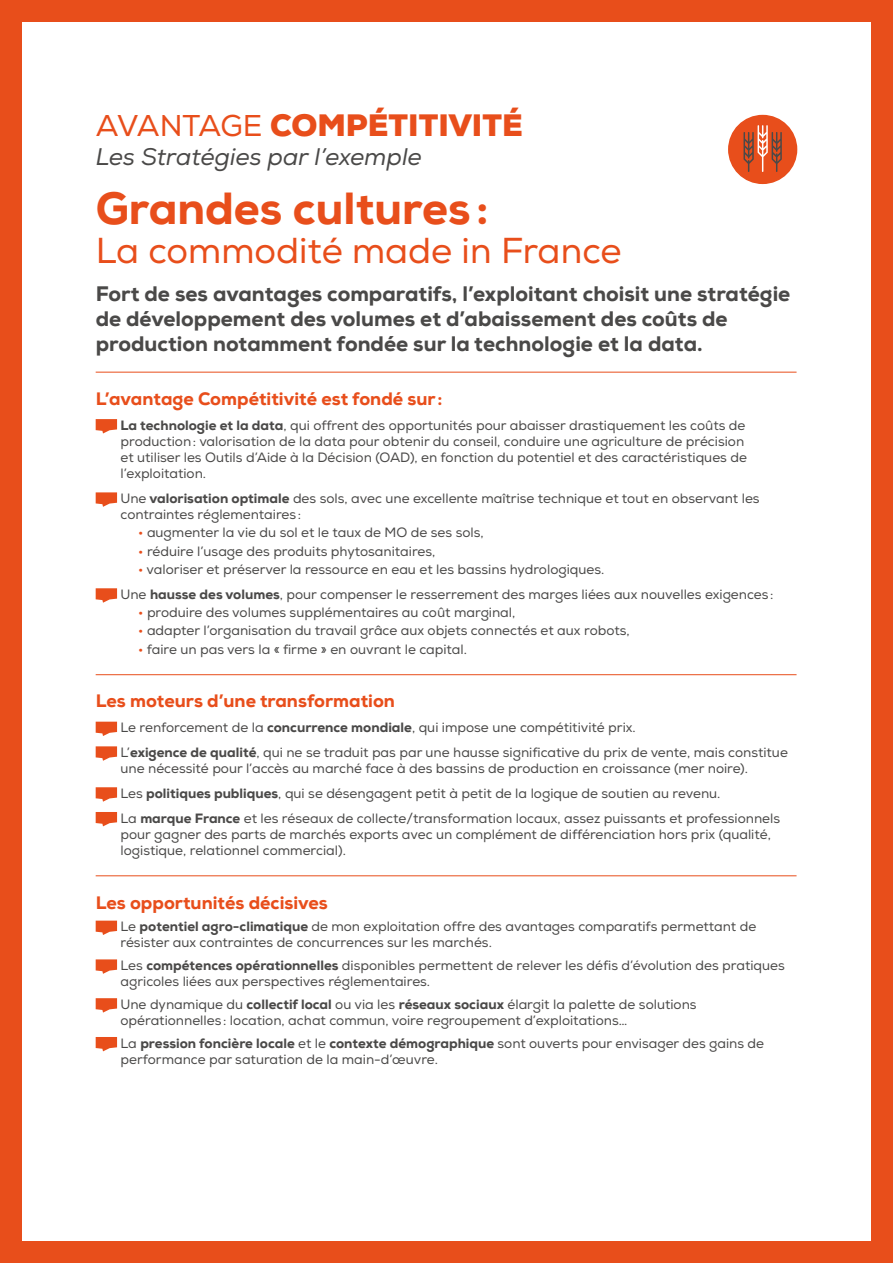
<style>
.page{position:relative;width:893px;height:1263px;background:#fff}
.page>*{position:absolute;margin:0;border:0;box-sizing:border-box;transform-origin:0 0}
.t1{font:800 45px "Nexa";color:#e84e1b}
.t2{font:36px "Nexa";color:#e84e1b}
.t3{font:900 30px "Nexa";color:#e84e1b}
.t4{font:italic 24px "Nexa";color:#4a4948}
.t5{font:800 21px/25.2px "Nexa";color:#4a4948}
.t6{font:800 18px "Nexa";color:#e84e1b}
.t7{font:13.5px/16.2px "Nexa";color:#4a4948}
.s1{font-weight:400}
.s2{font-weight:800}
.s3{color:#e84e1b}
</style>
<div class="page">
<div style="left:872px;top:0;width:21px;height:1263px;background:#e84e1b"></div>
<div style="left:21px;top:1242px;width:872px;height:21px;background:#e84e1b"></div>
<div style="left:0;top:0;width:893px;height:21px;background:#e84e1b"></div>
<div style="left:0;top:0;width:21px;height:1263px;background:#e84e1b"></div>
<hr style="left:96px;top:372px;width:700px;height:1px;background:#e84e1b">
<svg style="left:96px;top:419px;width:21px;height:14px"></svg>
<svg style="left:96px;top:492px;width:21px;height:15px"></svg>
<svg style="left:96px;top:588px;width:21px;height:15px"></svg>
<hr style="left:96px;top:674px;width:700px;height:1px;background:#e84e1b">
<svg style="left:96px;top:722px;width:21px;height:14px"></svg>
<svg style="left:96px;top:746px;width:21px;height:15px"></svg>
<svg style="left:96px;top:787px;width:21px;height:15px"></svg>
<svg style="left:96px;top:812px;width:21px;height:14px"></svg>
<hr style="left:96px;top:875px;width:700px;height:1px;background:#e84e1b">
<svg style="left:96px;top:921px;width:21px;height:14px"></svg>
<svg style="left:96px;top:959px;width:21px;height:15px"></svg>
<svg style="left:96px;top:998px;width:21px;height:14px"></svg>
<svg style="left:96px;top:1037px;width:21px;height:14px"></svg>
<div style="left:729px;top:116px;width:67px;height:67px;background:#e84e1b;border-radius:50%"></div>
<div style="left:728px;top:115px;width:69px;height:69px;border:2px solid #e84e1b;border-radius:50%"></div>
<svg style="left:744px;top:125px;width:38px;height:47px"></svg>
<h3 class="t3" style="left:96px;top:105px;width:429px"><span class="s1">AVANTAGE</span> COMPÉTITIVITÉ</h3>
<h3 class="t4" style="left:96px;top:141px;width:328px">Les Stratégies par l’exemple</h3>
<h1 class="t1" style="left:96px;top:180px;width:394px">Grandes cultures :</h1>
<h2 class="t2" style="left:96px;top:229px;width:528px">La commodité made in France</h2>
<h3 class="t5" style="left:96px;top:281px;width:696px">Fort de ses avantages comparatifs, l’exploitant choisit une stratégie de développement des volumes et d’abaissement des coûts de production notamment fondée sur la technologie et la data.</h3>
<h3 class="t6" style="left:96px;top:387px;width:348px">L’avantage Compétitivité est fondé sur:</h3>
<p class="t7" style="left:121px;top:417px;width:628px"><span class="s2">La technologie et la data</span>, qui offrent des opportunités pour abaisser drastiquement les coûts de production: valorisation de la data pour obtenir du conseil, conduire une agriculture de précision et utiliser les Outils d’Aide à la Décision (OAD), en fonction du potentiel et des caractéristiques de l’exploitation.</p>
<p class="t7" style="left:121px;top:490px;width:641px">Une <span class="s2">valorisation optimale</span> des sols, avec une excellente maîtrise technique et tout en observant les contraintes réglementaires :</p>
<p class="t7" style="left:138px;top:525px;width:347px"><span class="s3">•</span> augmenter la vie du sol et le taux de MO de ses sols,</p>
<p class="t7" style="left:138px;top:543px;width:299px"><span class="s3">•</span> réduire l’usage des produits phytosanitaires,</p>
<p class="t7" style="left:121px;top:557px;width:654px;line-height:24.8px;text-indent:18px"><span class="s3">•</span> valoriser et préserver la ressource en eau et les bassins hydrologiques.<br>Une <span class="s2">hausse des volumes</span>, pour compenser le resserrement des marges liées aux nouvelles exigences:</p>
<p class="t7" style="left:138px;top:605px;width:379px"><span class="s3">•</span> produire des volumes supplémentaires au coût marginal,</p>
<p class="t7" style="left:138px;top:623px;width:493px"><span class="s3">•</span> adapter l’organisation du travail grâce aux objets connectés et aux robots,</p>
<p class="t7" style="left:138px;top:641px;width:330px"><span class="s3">•</span> faire un pas vers la « firme » en ouvrant le capital.</p>
<h3 class="t6" style="left:96px;top:690px;width:301px">Les moteurs d’une transformation</h3>
<p class="t7" style="left:121px;top:715px;width:669px;line-height:24.8px">Le renforcement de la <span class="s2">concurrence mondiale</span>, qui impose une compétitivité prix.<br>L’<span class="s2">exigence de qualité</span>, qui ne se traduit pas par une hausse significative du prix de vente, mais constitue</p>
<p class="t7" style="left:121px;top:756px;width:661px;line-height:24.8px">une nécessité pour l’accès au marché face à des bassins de production en croissance (mer noire).<br>Les <span class="s2">politiques publiques</span>, qui se désengagent petit à petit de la logique de soutien au revenu.<br>La <span class="s2">marque France</span> et les réseaux de collecte/transformation locaux, assez puissants et professionnels</p>
<p class="t7" style="left:121px;top:826px;width:652px">pour gagner des parts de marchés exports avec un complément de différenciation hors prix (qualité, logistique, relationnel commercial).</p>
<h3 class="t6" style="left:96px;top:891px;width:234px">Les opportunités décisives</h3>
<p class="t7" style="left:121px;top:919px;width:637px">Le <span class="s2">potentiel agro-climatique</span> de mon exploitation offre des avantages comparatifs permettant de résister aux contraintes de concurrences sur les marchés.</p>
<p class="t7" style="left:121px;top:957px;width:666px">Les <span class="s2">compétences opérationnelles</span> disponibles permettent de relever les défis d’évolution des pratiques agricoles liées aux perspectives réglementaires.</p>
<p class="t7" style="left:121px;top:996px;width:578px">Une dynamique du <span class="s2">collectif local</span> ou via les <span class="s2">réseaux sociaux</span> élargit la palette de solutions opérationnelles : location, achat commun, voire regroupement d’exploitations…</p>
<p class="t7" style="left:121px;top:1035px;width:645px">La <span class="s2">pression foncière locale</span> et le <span class="s2">contexte démographique</span> sont ouverts pour envisager des gains de performance par saturation de la main-d’œuvre.</p>
</div>
